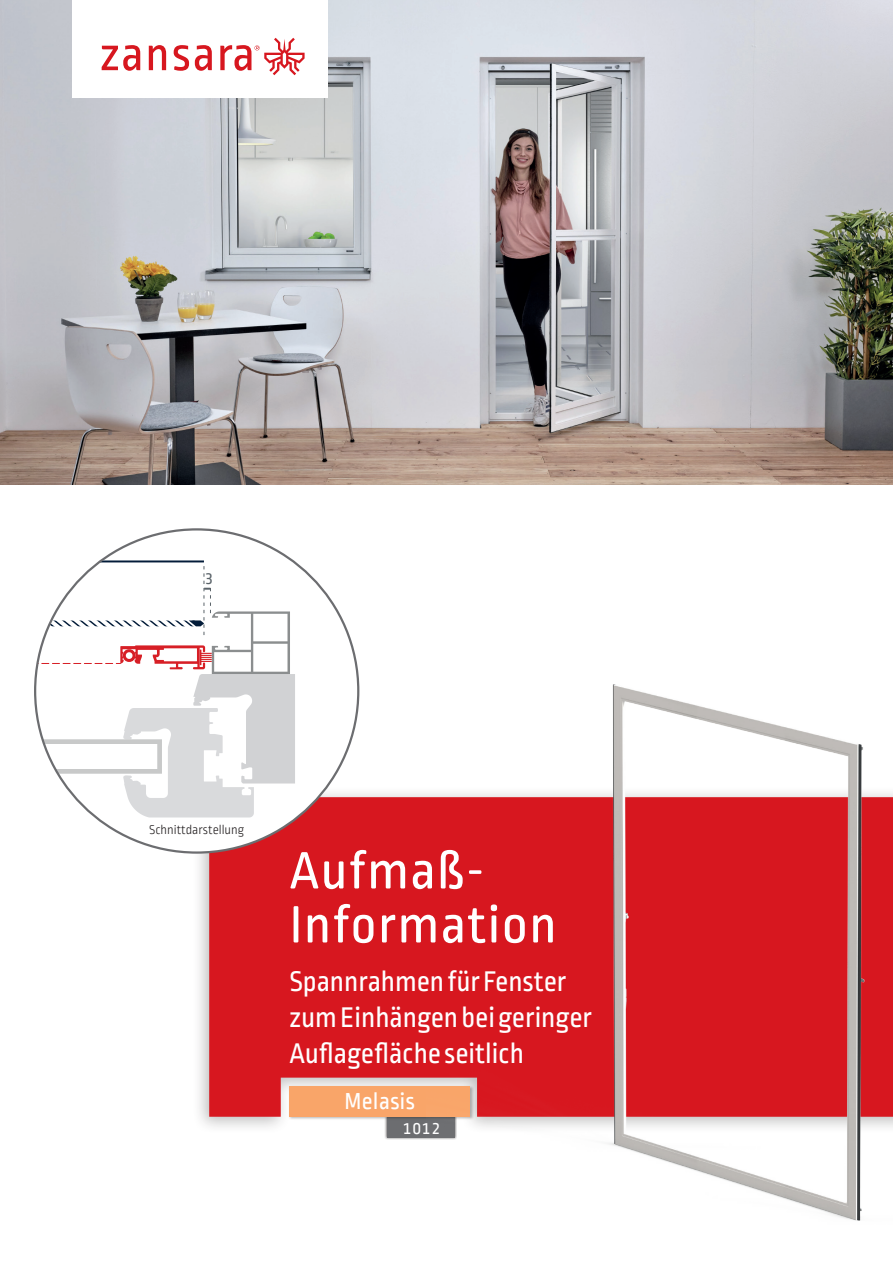
<style>
.page{position:relative;width:893px;height:1263px;background:#fff}
.page>*{position:absolute;margin:0;border:0;box-sizing:border-box;transform-origin:0 0}
.t1{font:55.5px/54px "Ropa Soft PTT";letter-spacing:.02em;color:#fff}
.t2{font:30px/36px "Ropa Sans Pro";color:#fff}
.t3{font:24.3px "Ropa Sans";color:#fff}
.t4{font:18.3px "Ropa Sans";color:#fff}
.t5{font:17.7px "Ropa Sans Pro";color:#5a6369}
.t6{font:300 13.5px "Ropa Sans Pro";color:#231f20}
</style>
<div class="page">
<img style="left:0;top:0;width:893px;height:485px">
<div style="left:72px;top:0;width:256px;height:98px;background:#fff"></div>
<svg style="left:149px;top:45px;width:17px;height:25px"></svg>
<svg style="left:195px;top:45px;width:17px;height:26px"></svg>
<svg style="left:102px;top:45px;width:38px;height:26px"></svg>
<svg style="left:174px;top:45px;width:15px;height:26px"></svg>
<svg style="left:220px;top:38px;width:85px;height:37px"></svg>
<div style="left:192px;top:786px;width:701px;height:348px;background:#231f20;opacity:.3"></div>
<div style="left:209px;top:797px;width:218px;height:320px;background:#d7171f"></div>
<div style="left:384px;top:1114px;width:73px;height:26px;background:#231f20;opacity:.75"></div>
<div style="left:387px;top:1116px;width:68px;height:22px;background:#6c6d70"></div>
<div style="left:289px;top:1085px;width:185px;height:36px;background:#231f20;opacity:.31"></div>
<div style="left:289px;top:1086px;width:180px;height:30px;background:#f9a569"></div>
<div style="left:35px;top:529px;width:323px;height:323px;background:#fff;border-radius:50%"></div>
<hr style="left:35px;top:560px;width:169px;height:2px;background:#031c39">
<svg style="left:35px;top:566px;width:260px;height:251px"></svg>
<img style="left:427px;top:684px;width:466px;height:537px">
<p class="t5" style="left:206px;top:569px;width:8px">3</p>
<p class="t6" style="left:149px;top:823px;width:97px">Schnittdarstellung</p>
<h1 class="t1" style="left:289px;top:846px;width:269px">Aufmaß-<br>Information</h1>
<p class="t2" style="left:289px;top:965px;width:304px">Spannrahmen für Fenster zum Einhängen bei geringer<br>Auflagefläche seitlich</p>
<p class="t3" style="left:345px;top:1089px;width:72px">Melasis</p>
<p class="t4" style="left:403px;top:1118px;width:39px">1012</p>
</div>
